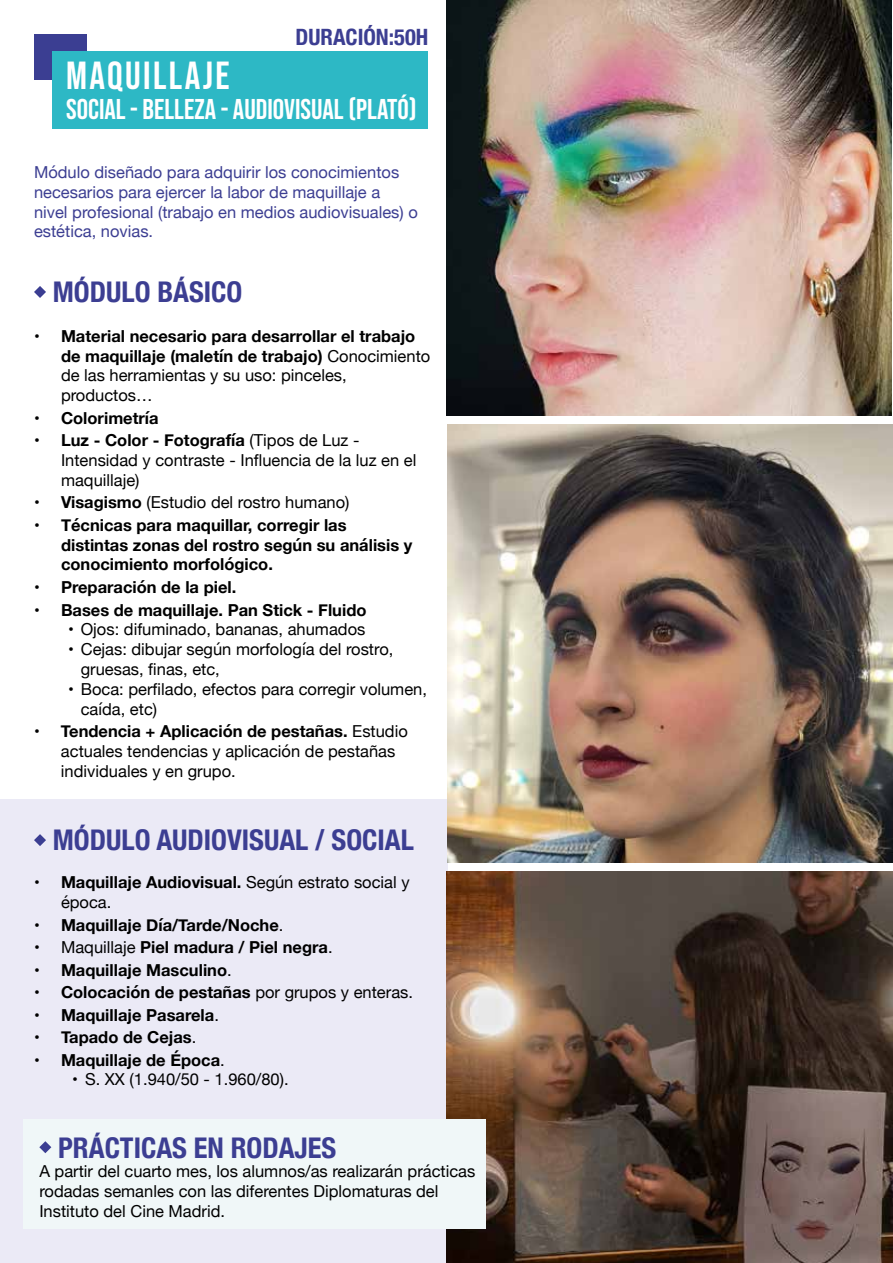
<style>
.page{position:relative;width:893px;height:1263px;background:#fff}
.page>*{position:absolute;margin:0;border:0;box-sizing:border-box;transform-origin:0 0}
.t1{font:39px "Bebas Neue";letter-spacing:.06em;color:#fff}
.t2{font:700 condensed 28.5px "Helvetica Neue";color:#3c3e92}
.t3{font:28.5px "Bebas Neue";color:#fff}
.t4{font:700 condensed 22.5px "Helvetica Neue";color:#3c3e92}
.t5{font:16.5px/19.8px "Helvetica Neue";color:#000}
.t6{font:700 16.5px/19.8px "Helvetica Neue";color:#000}
.t7{font:16.5px/19.8px "Helvetica Neue";color:#3c3e92}
.s1{font-weight:400}
.s2{font-weight:700}
</style>
<div class="page">
<div style="left:0;top:799px;width:448px;height:464px;background:#ebeaf6"></div>
<svg style="left:34px;top:286px;width:12px;height:12px"></svg>
<svg style="left:34px;top:834px;width:12px;height:12px"></svg>
<img style="left:446px;top:872px;width:447px;height:391px">
<div style="left:34px;top:34px;width:52px;height:46px;background:#3b3e92"></div>
<div style="left:52px;top:51px;width:375px;height:78px;background:#2db8c5"></div>
<img style="left:446px;top:0;width:446px;height:415px">
<img style="left:447px;top:424px;width:446px;height:438px">
<div style="left:23px;top:1119px;width:463px;height:110px;background:#f0f7f8"></div>
<svg style="left:39px;top:1141px;width:12px;height:12px"></svg>
<h3 class="t4" style="left:296px;top:18px;width:134px">DURACIÓN:50H</h3>
<h1 class="t1" style="left:66px;top:54px;width:165px">MAQUILLAJE</h1>
<h2 class="t3" style="left:66px;top:93px;width:352px">SOCIAL - BELLEZA - AUDIOVISUAL (PLATÓ)</h2>
<p class="t7" style="left:34px;top:163px;width:385px">Módulo diseñado para adquirir los conocimientos necesarios para ejercer la labor de maquillaje a nivel profesional (trabajo en medios audiovisuales) o estética, novias.</p>
<h2 class="t2" style="left:53px;top:268px;width:191px">MÓDULO BÁSICO</h2>
<p class="t6" style="left:61px;top:326px;width:371px;text-indent:-27px">• Material necesario para desarrollar el trabajo de maquillaje (maletín de trabajo) <span class="s1">Conocimiento de las herramientas y su uso: pinceles, productos…</span></p>
<p class="t6" style="left:34px;top:408px;width:126px">• Colorimetría</p>
<p class="t5" style="left:61px;top:431px;width:357px;text-indent:-27px"><span class="s2">• Luz - Color - Fotografía</span> (Tipos de Luz -<br>Intensidad y contraste - Influencia de la luz en el maquillaje)</p>
<p class="t5" style="left:34px;top:493px;width:317px"><span class="s2">• Visagismo</span> (Estudio del rostro humano)</p>
<p class="t6" style="left:61px;top:515px;width:353px;text-indent:-27px">• Técnicas para maquillar, corregir las distintas zonas del rostro según su análisis y conocimiento morfológico.</p>
<p class="t6" style="left:34px;top:578px;width:204px">• Preparación de la piel.</p>
<p class="t6" style="left:34px;top:600px;width:334px">• Bases de maquillaje. Pan Stick - Fluido</p>
<p class="t5" style="left:68px;top:620px;width:299px">• Ojos: difuminado, bananas, ahumados</p>
<p class="t5" style="left:81px;top:640px;width:314px;text-indent:-13px">• Cejas: dibujar según morfología del rostro, gruesas, finas, etc,</p>
<p class="t5" style="left:81px;top:680px;width:348px;text-indent:-13px">• Boca: perfilado, efectos para corregir volumen, caída, etc)</p>
<p class="t5" style="left:61px;top:722px;width:348px;text-indent:-27px"><span class="s2">• Tendencia + Aplicación de pestañas.</span> Estudio actuales tendencias y aplicación de pestañas individuales y en grupo.</p>
<h2 class="t2" style="left:53px;top:816px;width:362px">MÓDULO AUDIOVISUAL / SOCIAL</h2>
<p class="t5" style="left:61px;top:873px;width:350px;text-indent:-27px"><span class="s2">• Maquillaje Audiovisual.</span> Según estrato social y época.</p>
<p class="t6" style="left:34px;top:915px;width:251px">• Maquillaje Día/Tarde/Noche<span class="s1">.</span></p>
<p class="t6" style="left:34px;top:938px;width:300px"><span class="s1">• Maquillaje</span> Piel madura / Piel negra<span class="s1">.</span></p>
<p class="t6" style="left:34px;top:960px;width:199px">• Maquillaje Masculino<span class="s1">.</span></p>
<p class="t6" style="left:34px;top:983px;width:380px">• Colocación de pestañas <span class="s1">por grupos y enteras.</span></p>
<p class="t6" style="left:34px;top:1005px;width:186px">• Maquillaje Pasarela<span class="s1">.</span></p>
<p class="t6" style="left:34px;top:1028px;width:164px">• Tapado de Cejas<span class="s1">.</span></p>
<p class="t6" style="left:34px;top:1050px;width:192px">• Maquillaje de Época<span class="s1">.</span></p>
<p class="t5" style="left:72px;top:1070px;width:218px">• S. XX (1.940/50 - 1.960/80).</p>
<h2 class="t2" style="left:58px;top:1124px;width:280px">PRÁCTICAS EN RODAJES</h2>
<p class="t5" style="left:39px;top:1162px;width:438px">A partir del cuarto mes, los alumnos/as realizarán prácticas rodadas semanles con las diferentes Diplomaturas del<br>Instituto del Cine Madrid.</p>
</div>
